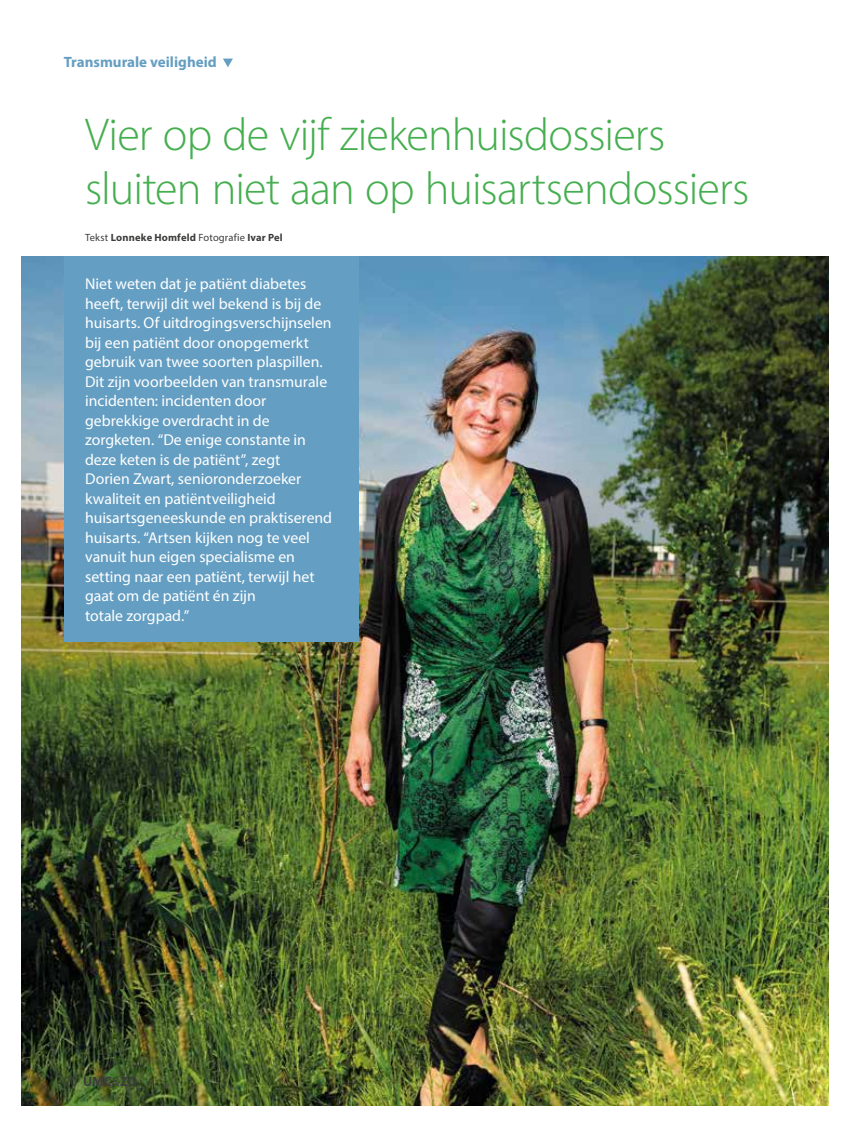
<style>
.page{position:relative;width:851px;height:1127px;background:#fff}
.page>*{position:absolute;margin:0;border:0;box-sizing:border-box;transform-origin:0 0}
.t1{font:300 46.2px/53.6px "Myriad Pro";letter-spacing:-.02em;color:#45ae4f}
.t2{font:15.75px/19.5px "Myriad Pro";color:#fff}
.t3{font:700 15px "Myriad Pro";color:#649ec2}
.t4{font:700 13.5px "Myriad Pro";color:#3c3c3b}
.t5{font:700 10.5px "Myriad Pro";letter-spacing:.02em;color:#3c3c3b}
.s1{font-weight:400}
.s2{font-weight:400;font-style:italic}
</style>
<div class="page">
<img style="left:21px;top:256px;width:807px;height:850px">
<svg style="left:223px;top:59px;width:10px;height:8px"></svg>
<div style="left:64px;top:256px;width:294px;height:386px;background:#649ec2"></div>
<p class="t3" style="left:64px;top:52px;width:154px">Transmurale veiligheid</p>
<h1 class="t1" style="left:85px;top:108px;width:665px">Vier op de vijf ziekenhuisdossiers sluiten niet aan op huisartsendossiers</h1>
<p class="t5" style="left:85px;top:230px;width:199px"><span class="s1">Tekst</span> Lonneke Homfeld <span class="s1">Fotografie</span> Ivar Pel</p>
<p class="t2" style="left:85px;top:274px;width:248px">Niet weten dat je patiënt diabetes heeft, terwijl dit wel bekend is bij de huisarts. Of uitdrogingsverschijnselen bij een patiënt door onopgemerkt gebruik van twee soorten plaspillen.<br>Dit zijn voorbeelden van transmurale incidenten: incidenten door gebrekkige overdracht in de zorgketen. “De enige constante in deze keten is de patiënt”, zegt<br>Dorien Zwart, senioronderzoeker kwaliteit en patiëntveiligheid huisartsgeneeskunde en praktiserend huisarts. “Artsen kijken nog te veel vanuit hun eigen specialisme en setting naar een patiënt, terwijl het gaat om de patiënt én zijn<br>totale zorgpad.”</p>
<p class="t4" style="left:64px;top:1073px;width:75px"><span class="s1">20</span> UMC<span class="s2">&amp;</span>ZO</p>
</div>
